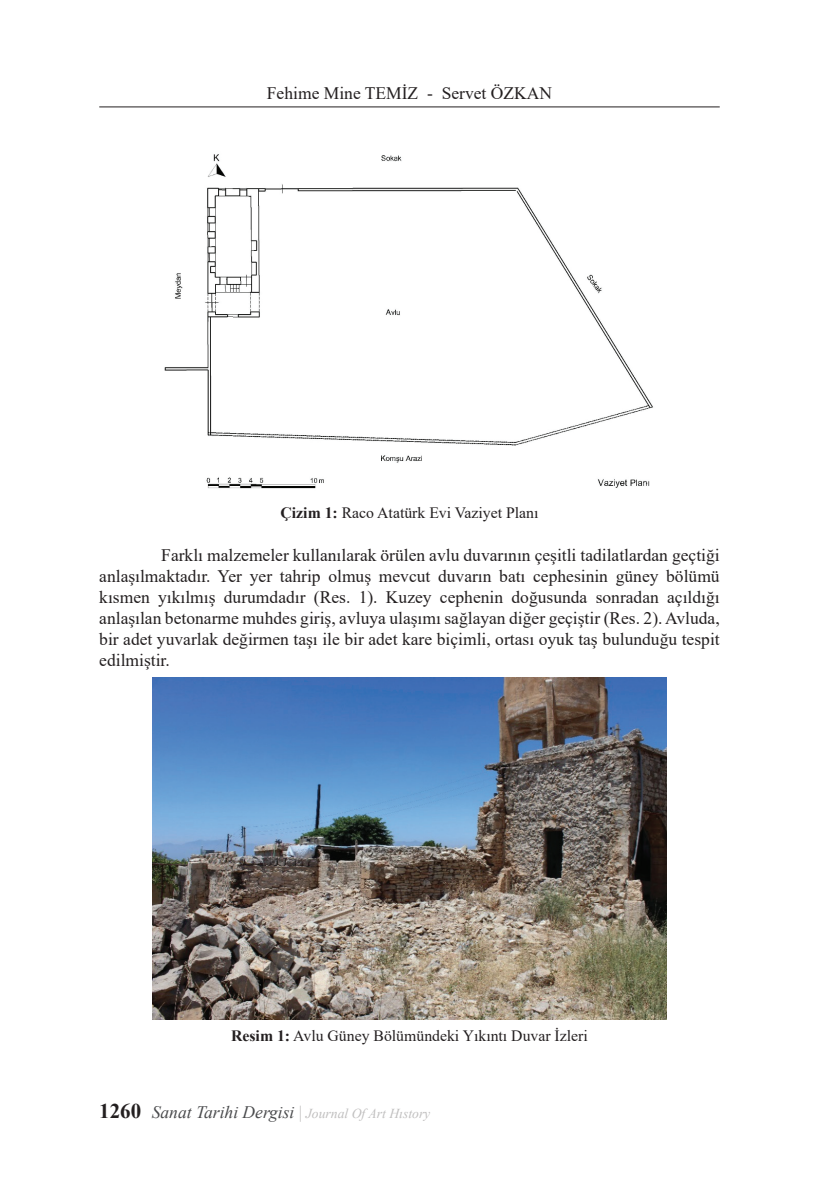
<style>
.page{position:relative;width:819px;height:1191px;background:#fff}
.page>*{position:absolute;margin:0;border:0;box-sizing:border-box;transform-origin:0 0}
.t1{font:17.5px/21px "Times New Roman";color:#231f20;text-align:justify}
.t2{font:15.75px "Times New Roman";color:#231f20}
.t3{font:italic 13.65px "Times New Roman";color:#c0bfbf}
.s1{font-weight:700}
.s2{font-weight:700;font-style:normal;font-size:21px;color:#231f20}
.s3{font-size:17.5px;color:#494a4c}
.s4{font-style:normal;font-size:17.5px}
</style>
<div class="page">
<hr style="left:99px;top:107px;width:620px;height:1px;background:#231f20">
<img style="left:164px;top:154px;width:489px;height:335px">
<img style="left:153px;top:678px;width:513px;height:342px">
<p class="t1" style="left:267px;top:82px;width:286px">Fehime Mine TEMİZ - Servet ÖZKAN</p>
<p class="t2" style="left:280px;top:501px;width:259px"><span class="s1">Çizim 1:</span> Raco Atatürk Evi Vaziyet Planı</p>
<p class="t1" style="left:99px;top:544px;width:622px;text-indent:62px">Farklı malzemeler kullanılarak örülen avlu duvarının çeşitli tadilatlardan geçtiği anlaşılmaktadır. Yer yer tahrip olmuş mevcut duvarın batı cephesinin güney bölümü kısmen yıkılmış durumdadır (Res. 1). Kuzey cephenin doğusunda sonradan açıldığı anlaşılan betonarme muhdes giriş, avluya ulaşımı sağlayan diğer geçiştir (Res. 2). Avluda, bir adet yuvarlak değirmen taşı ile bir adet kare biçimli, ortası oyuk taş bulunduğu tespit edilmiştir.</p>
<p class="t2" style="left:231px;top:1024px;width:358px"><span class="s1">Resim 1:</span> Avlu Güney Bölümündeki Yıkıntı Duvar İzleri</p>
<p class="t3" style="left:99px;top:1104px;width:332px"><span class="s2">1260</span> <span class="s3">Sanat Tarihi Dergisi</span> <span class="s4">|</span> Journal Of Art Hıstory</p>
</div>
